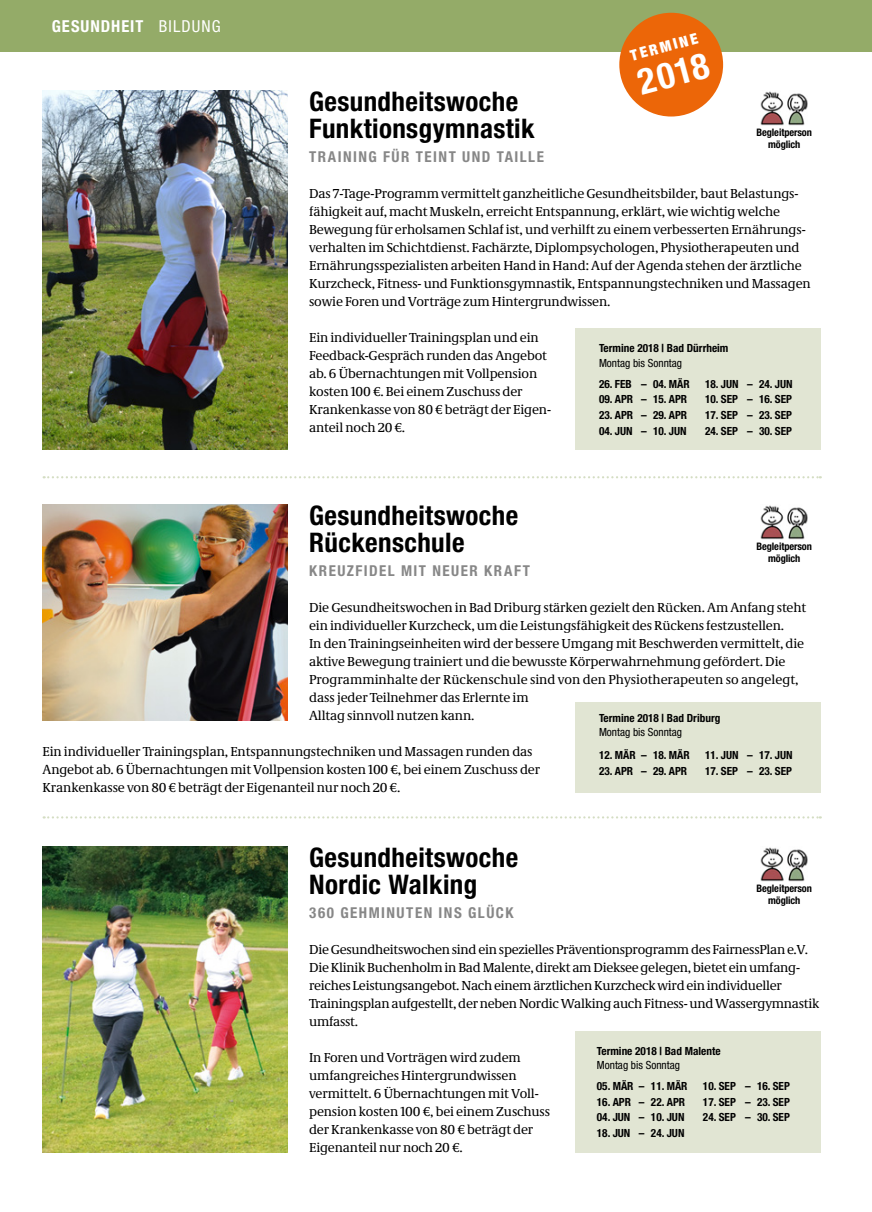
<style>
.page{position:relative;width:872px;height:1212px;background:#fff}
.page>*{position:absolute;margin:0;border:0;box-sizing:border-box;transform-origin:0 0}
.t1{font:700 condensed 36px "Helvetica Neue";color:#fff}
.Headline{font:700 condensed 27px/27px "Helvetica Neue";letter-spacing:.015em;color:#000}
.sub_60{font:700 condensed 16.5px "Helvetica Neue";letter-spacing:.06em;color:#fff}
.sub_60-2{font:700 condensed 15px "Helvetica Neue";letter-spacing:.1em;color:#878787}
.t2{font:900 condensed 15px "Helvetica Neue";color:#fff}
.Fliesstext{font:13.5px/18px "Neue Demos";letter-spacing:-.01em;color:#000}
.Fliesstext-2{font:700 condensed 11.25px "Helvetica Neue";color:#000}
.Fliesstext-3{font:condensed 11.25px "Helvetica Neue";color:#000}
.sub_60-3{font:700 condensed 10.35px "Helvetica Neue";letter-spacing:-.01em;color:#000}
.s1{font-weight:400}
</style>
<div class="page">
<img style="left:43px;top:90px;width:245px;height:359px">
<div style="left:0;top:0;width:872px;height:51px;background:#94ab68"></div>
<img style="left:43px;top:504px;width:245px;height:216px">
<img style="left:43px;top:846px;width:245px;height:306px">
<svg style="left:44px;top:816px;width:777px;height:2px"></svg>
<svg style="left:44px;top:476px;width:777px;height:2px"></svg>
<div style="left:619px;top:13px;width:104px;height:104px;background:#ec6608;border-radius:50%"></div>
<img style="left:760px;top:91px;width:47px;height:35px">
<img style="left:760px;top:847px;width:47px;height:35px">
<img style="left:760px;top:505px;width:47px;height:35px">
<div style="left:575px;top:329px;width:246px;height:121px;background:#e1e5d3"></div>
<div style="left:575px;top:1031px;width:246px;height:121px;background:#e1e5d3"></div>
<div style="left:575px;top:702px;width:246px;height:90px;background:#e1e5d3"></div>
<p class="sub_60" style="left:52px;top:16px;width:170px">GESUNDHEIT <span class="s1">BILDUNG</span></p>
<p class="Headline" style="left:309px;top:88px;width:227px">Gesundheitswoche<br>Funktionsgymnastik</p>
<p class="sub_60-2" style="left:309px;top:148px;width:236px">TRAINING FÜR TEINT UND TAILLE</p>
<p class="t2" style="left:628px;top:47px;width:71px;rotate:-15deg">TERMINE</p>
<p class="t1" style="left:633px;top:62px;width:73px;rotate:-15deg">2018</p>
<p class="sub_60-3" style="left:756px;top:126px;width:57px">Begleitperson</p>
<p class="sub_60-3" style="left:768px;top:138px;width:34px">möglich</p>
<p class="Fliesstext" style="left:309px;top:184px;width:503px">Das 7-Tage-Programm vermittelt ganzheitliche Gesundheitsbilder, baut Belastungs&shy;fähigkeit auf, macht Muskeln, erreicht Entspannung, erklärt, wie wichtig welche Bewegung für erholsamen Schlaf ist, und verhilft zu einem verbesserten Ernährungs&shy;verhalten im Schichtdienst. Fachärzte, Diplompsychologen, Physiotherapeuten und Ernährungsspezialisten arbeiten Hand in Hand: Auf der Agenda stehen der ärztliche Kurzcheck, Fitness- und Funktionsgymnastik, Entspannungstechniken und Massagen sowie Foren und Vorträge zum Hintergrundwissen.</p>
<p class="Fliesstext" style="left:309px;top:328px;width:239px">Ein individueller Trainingsplan und ein<br>Feedback-Gespräch runden das Angebot ab. 6 Übernachtungen mit Vollpension</p>
<p class="Fliesstext" style="left:309px;top:382px;width:215px">kosten 100 €. Bei einem Zuschuss der</p>
<p class="Fliesstext" style="left:309px;top:400px;width:243px">Krankenkasse von 80 € beträgt der Eigen&shy;anteil noch 20 €.</p>
<p class="Fliesstext-2" style="left:599px;top:342px;width:131px">Termine 2018 | Bad Dürrheim</p>
<p class="Fliesstext-3" style="left:599px;top:356px;width:85px">Montag bis Sonntag</p>
<p class="Fliesstext-2" style="left:599px;top:377px;width:92px">26. FEB – 04. MÄR</p>
<p class="Fliesstext-2" style="left:599px;top:392px;width:90px">09. APR – 15. APR</p>
<p class="Fliesstext-2" style="left:599px;top:408px;width:90px">23. APR – 29. APR</p>
<p class="Fliesstext-2" style="left:599px;top:424px;width:89px">04. JUN – 10. JUN</p>
<p class="Fliesstext-2" style="left:705px;top:377px;width:89px">18. JUN – 24. JUN</p>
<p class="Fliesstext-2" style="left:705px;top:392px;width:88px">10. SEP – 16. SEP</p>
<p class="Fliesstext-2" style="left:705px;top:408px;width:88px">17. SEP – 23. SEP</p>
<p class="Fliesstext-2" style="left:705px;top:424px;width:88px">24. SEP – 30. SEP</p>
<p class="Headline" style="left:309px;top:502px;width:211px">Gesundheitswoche<br>Rückenschule</p>
<p class="sub_60-2" style="left:309px;top:562px;width:222px">KREUZFIDEL MIT NEUER KRAFT</p>
<p class="sub_60-3" style="left:756px;top:540px;width:57px">Begleitperson</p>
<p class="sub_60-3" style="left:768px;top:552px;width:34px">möglich</p>
<p class="Fliesstext" style="left:309px;top:598px;width:499px">Die Gesundheitswochen in Bad Driburg stärken gezielt den Rücken. Am Anfang steht ein individueller Kurzcheck, um die Leistungsfähigkeit des Rückens festzustellen.</p>
<p class="Fliesstext" style="left:309px;top:634px;width:496px">In den Trainingseinheiten wird der bessere Umgang mit Beschwerden vermittelt, die aktive Bewegung trainiert und die bewusste Körperwahrnehmung gefördert. Die Programminhalte der Rückenschule sind von den Physiotherapeuten so angelegt, dass jeder Teilnehmer das Erlernte im<br>Alltag sinnvoll nutzen kann.</p>
<p class="Fliesstext" style="left:43px;top:742px;width:499px">Ein individueller Trainingsplan, Entspannungstechniken und Massagen runden das<br>Angebot ab. 6 Übernachtungen mit Vollpension kosten 100 €, bei einem Zuschuss der<br>Krankenkasse von 80 € beträgt der Eigenanteil nur noch 20 €.</p>
<p class="Fliesstext-2" style="left:599px;top:711px;width:123px">Termine 2018 | Bad Driburg</p>
<p class="Fliesstext-3" style="left:599px;top:726px;width:85px">Montag bis Sonntag</p>
<p class="Fliesstext-2" style="left:599px;top:748px;width:92px">12. MÄR – 18. MÄR</p>
<p class="Fliesstext-2" style="left:599px;top:764px;width:90px">23. APR – 29. APR</p>
<p class="Fliesstext-2" style="left:705px;top:748px;width:89px">11. JUN – 17. JUN</p>
<p class="Fliesstext-2" style="left:705px;top:764px;width:88px">17. SEP – 23. SEP</p>
<p class="Headline" style="left:309px;top:844px;width:211px">Gesundheitswoche<br>Nordic Walking</p>
<p class="sub_60-2" style="left:309px;top:904px;width:206px">360 GEHMINUTEN INS GLÜCK</p>
<p class="sub_60-3" style="left:756px;top:882px;width:57px">Begleitperson</p>
<p class="sub_60-3" style="left:768px;top:894px;width:34px">möglich</p>
<p class="Fliesstext" style="left:309px;top:940px;width:512px">Die Gesundheitswochen sind ein spezielles Präventionsprogramm des FairnessPlan e.V.<br>Die Klinik Buchenholm in Bad Malente, direkt am Dieksee gelegen, bietet ein umfang&shy;reiches Leistungsangebot. Nach einem ärztlichen Kurzcheck wird ein individueller Trainingsplan aufgestellt, der neben Nordic Walking auch Fitness- und Wassergymnastik umfasst.</p>
<p class="Fliesstext" style="left:309px;top:1048px;width:213px">In Foren und Vorträgen wird zudem</p>
<p class="Fliesstext" style="left:309px;top:1066px;width:209px">umfangreiches Hintergrundwissen</p>
<p class="Fliesstext" style="left:309px;top:1084px;width:243px">vermittelt. 6 Übernachtungen mit Voll&shy;pension kosten 100 €, bei einem Zuschuss der Krankenkasse von 80 € beträgt der Eigenanteil nur noch 20 €.</p>
<p class="Fliesstext-2" style="left:597px;top:1044px;width:125px">Termine 2018 | Bad Malente</p>
<p class="Fliesstext-3" style="left:597px;top:1058px;width:85px">Montag bis Sonntag</p>
<p class="Fliesstext-2" style="left:597px;top:1079px;width:92px">05. MÄR – 11. MÄR</p>
<p class="Fliesstext-2" style="left:597px;top:1095px;width:90px">16. APR – 22. APR</p>
<p class="Fliesstext-2" style="left:597px;top:1110px;width:89px">04. JUN – 10. JUN</p>
<p class="Fliesstext-2" style="left:597px;top:1126px;width:89px">18. JUN – 24. JUN</p>
<p class="Fliesstext-2" style="left:703px;top:1079px;width:88px">10. SEP – 16. SEP</p>
<p class="Fliesstext-2" style="left:703px;top:1095px;width:88px">17. SEP – 23. SEP</p>
<p class="Fliesstext-2" style="left:703px;top:1110px;width:88px">24. SEP – 30. SEP</p>
</div>
